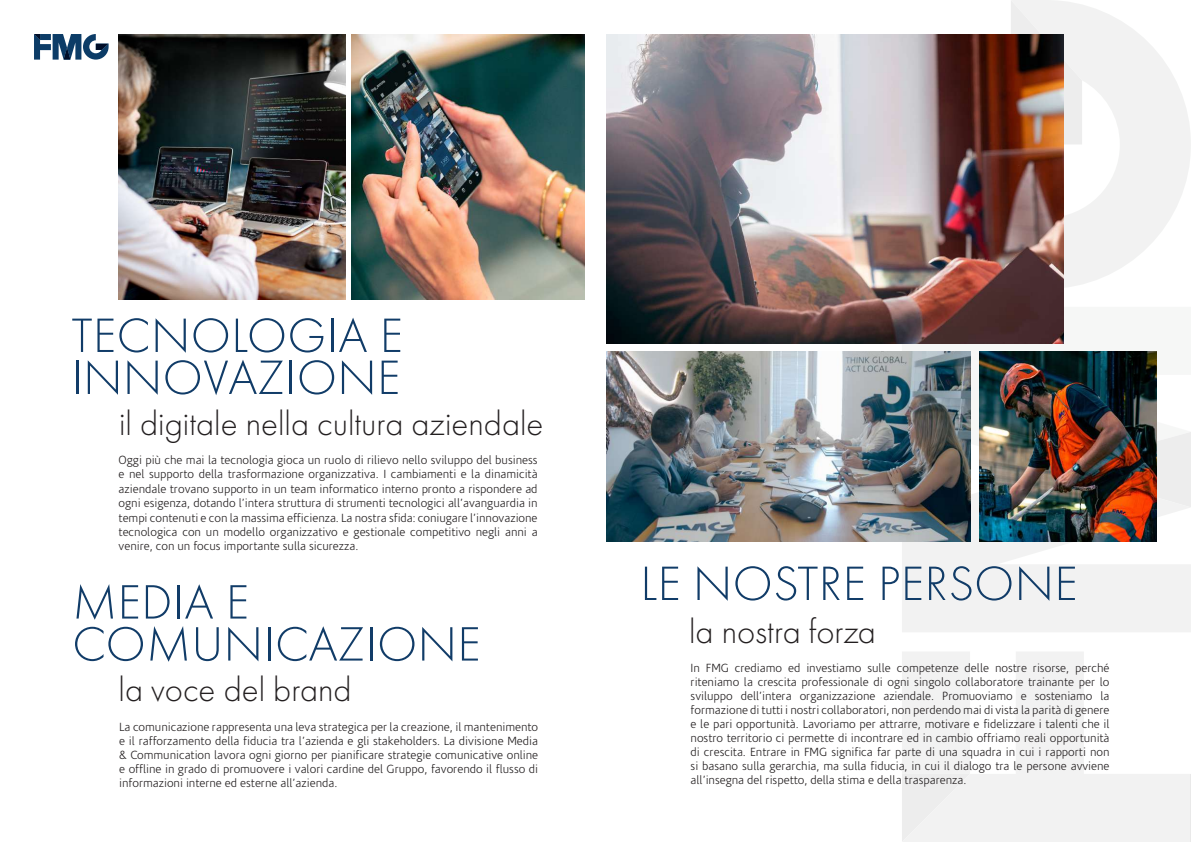
<style>
.page{position:relative;width:1191px;height:842px;background:#fff}
.page>*{position:absolute;margin:0;border:0;box-sizing:border-box;transform-origin:0 0}
.t1{font:300 50px/42px "Futura PT";letter-spacing:.01em;color:#113c68}
.t2{font:300 35px "Futura PT";color:#231f20}
.t3{font:300 12px/14px "Corisande OT";color:#231f20;text-align:justify}
</style>
<div class="page">
<svg style="left:970px;top:652px;width:220px;height:190px;fill:#f2f2f2"></svg>
<div style="left:902px;top:652px;width:68px;height:190px;background:#f2f2f2"></div>
<svg style="left:902px;top:469px;width:289px;height:163px;fill:#f2f2f2"></svg>
<div style="left:1157px;top:432px;width:34px;height:75px;background:#ededed"></div>
<svg style="left:1063px;top:5px;width:128px;height:284px;fill:#f2f2f2"></svg>
<div style="left:1011px;top:0;width:71px;height:144px;background:#f2f2f2"></div>
<svg style="left:34px;top:34px;width:75px;height:26px"></svg>
<hr style="left:1190px;top:774px;width:1px;height:68px;background:#d4d6d4">
<img style="left:351px;top:34px;width:233px;height:266px">
<img style="left:119px;top:34px;width:226px;height:266px">
<img style="left:607px;top:34px;width:456px;height:310px">
<img style="left:979px;top:351px;width:178px;height:191px">
<img style="left:606px;top:351px;width:364px;height:191px">
<h1 class="t1" style="left:72px;top:315px;width:333px">TECNOLOGIA E<br>INNOVAZIONE</h1>
<h2 class="t2" style="left:119px;top:404px;width:426px">il digitale nella cultura aziendale</h2>
<p class="t3" style="left:119px;top:453px;width:420px;line-height:14.4px">Oggi più che mai la tecnologia gioca un ruolo di rilievo nello sviluppo del business e nel supporto della trasformazione organizzativa. I cambiamenti e la dinamicità aziendale trovano supporto in un team informatico interno pronto a rispondere ad ogni esigenza, dotando l’intera struttura di strumenti tecnologici all’avanguardia in tempi contenuti e con la massima efficienza. La nostra sfida: coniugare l’innovazione tecnologica con un modello organizzativo e gestionale competitivo negli anni a venire, con un focus importante sulla sicurezza.</p>
<h1 class="t1" style="left:72px;top:581px;width:410px">MEDIA E<br>COMUNICAZIONE</h1>
<h2 class="t2" style="left:119px;top:669px;width:234px">la voce del brand</h2>
<p class="t3" style="left:119px;top:720px;width:420px">La comunicazione rappresenta una leva strategica per la creazione, il mantenimento e il rafforzamento della fiducia tra l’azienda e gli stakeholders. La divisione Media &amp; Communication lavora ogni giorno per pianificare strategie comunicative online e offline in grado di promuovere i valori cardine del Gruppo, favorendo il flusso di informazioni interne ed esterne all’azienda.</p>
<h1 class="t1" style="left:640px;top:563px;width:439px">LE NOSTRE PERSONE</h1>
<h2 class="t2" style="left:689px;top:611px;width:188px">la nostra forza</h2>
<p class="t3" style="left:690px;top:661px;width:420px">In FMG crediamo ed investiamo sulle competenze delle nostre risorse, perché riteniamo la crescita professionale di ogni singolo collaboratore trainante per lo sviluppo dell’intera organizzazione aziendale. Promuoviamo e sosteniamo la formazione di tutti i nostri collaboratori, non perdendo mai di vista la parità di genere e le pari opportunità. Lavoriamo per attrarre, motivare e fidelizzare i talenti che il nostro territorio ci permette di incontrare ed in cambio offriamo reali opportunità di crescita. Entrare in FMG significa far parte di una squadra in cui i rapporti non si basano sulla gerarchia, ma sulla fiducia, in cui il dialogo tra le persone avviene all’insegna del rispetto, della stima e della trasparenza.</p>
</div>
